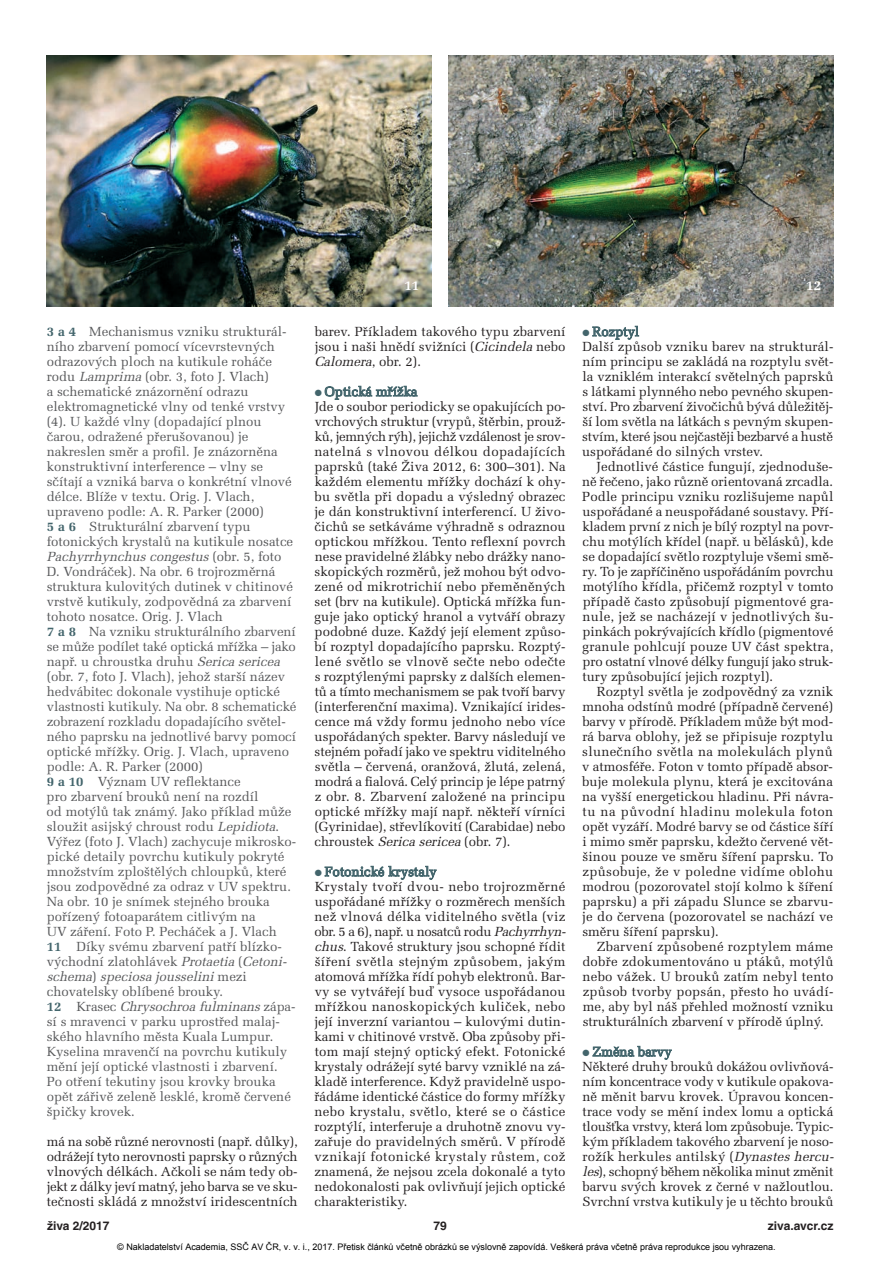
<style>
.page{position:relative;width:893px;height:1263px;background:#fff}
.page>*{position:absolute;margin:0;border:0;box-sizing:border-box;transform-origin:0 0}
.t1{font:700 13.5px "Melior CE";color:#fff}
.t2{font:13.2px/15px "Melior CE";color:#231f20;text-align:justify}
.t3{font:13.2px/15px "Melior CE";color:#57585a}
.t4{font:700 12px "Helvetica CE";color:#231f20}
.t5{font:9px "Arial";color:#000}
.s1{font-weight:700;color:#43656c}
.s2{font-style:italic}
.s3{color:#43656c}
</style>
<div class="page">
<svg style="left:325px;top:386px;width:93px;height:14px"></svg>
<svg style="left:325px;top:866px;width:112px;height:14px"></svg>
<svg style="left:592px;top:326px;width:47px;height:14px"></svg>
<svg style="left:592px;top:1046px;width:80px;height:14px"></svg>
<img style="left:449px;top:55px;width:384px;height:251px">
<img style="left:47px;top:55px;width:385px;height:251px">
<p class="t3" style="left:47px;top:326px;width:251px"><span class="s1">3 a 4</span> Mechanismus vzniku strukturál&shy;ního zbarvení pomocí vícevrstevných odrazových ploch na kutikule roháče rodu <span class="s2">Lamprima</span>(obr. 3, foto J. Vlach)<br>a schematické znázornění odrazu elektromagnetické vlny od tenké vrstvy (4). U každé vlny (dopadající plnou čarou, odražené přerušovanou) je nakreslen směr a profil. Je znázorněna konstruktivní interference – vlny se sčítají a vzniká barva o konkrétní vlnové délce. Blíže v textu. Orig. J. Vlach, upraveno podle: A. R. Parker (2000)<br><span class="s1">5 a 6</span> Strukturální zbarvení typu fotonických krystalů na kutikule nosatce <span class="s2">Pachyrrhynchus congestus</span> ( o b r. 5 , fo t o D. Vondráček). Na obr. 6 trojrozměrná struktura kulovitých dutinek v chitinové vrstvě kutikuly, zodpovědná za zbarvení tohoto nosatce. Orig. J. Vlach<br><span class="s1">7 a 8</span> Na vzniku strukturálního zbarvení se může podílet také optická mřížka – jako např. u chroustka druhu <span class="s2">Serica sericea </span>(obr. 7, foto J. Vlach), jehož starší název hedvábitec dokonale vystihuje optické vlastnosti kutikuly. Na obr. 8 schematické zobrazení rozkladu dopadajícího světel&shy;ného paprsku na jednotlivé barvy pomocí optické mřížky. Orig. J. Vlach, upraveno podle: A. R. Parker (2000)<br><span class="s1">9 a 10</span> Význam UV reflektance<br>pro zbarvení brouků není na rozdíl<br>od motýlů tak známý. Jako příklad může sloužit asijský chroust rodu <span class="s2">Lepidiota</span>.<br>Výřez (foto J. Vlach) zachycuje mikrosko&shy;pické detaily povrchu kutikuly pokryté množstvím zploštělých chloupků, které jsou zodpovědné za odraz v UV spektru.<br>Na obr. 10 je snímek stejného brouka pořízený fotoaparátem citlivým na<br>UV záření. Foto P. Pecháček a J. Vlach<br><span class="s1">11</span> Díky svému zbarvení patří blízko - východní zlatohlávek <span class="s2">Protaetia</span>(<span class="s2">Cetoni&shy;schema</span>) <span class="s2">speciosa jousselini</span> m e z i chovatelsky oblíbené brouky.<br><span class="s1">1 2</span> K r a s e c <span class="s2">Chrysochroa fulminans</span> z á p a - sí s mravenci v parku uprostřed malaj&shy;ského hlavního města Kuala Lumpur.<br>Kyselina mravenčí na povrchu kutikuly mění její optické vlastnosti i zbarvení.<br>Po otření tekutiny jsou krovky brouka opět zářivě zeleně lesklé, kromě červené špičky krovek.</p>
<p class="t2" style="left:47px;top:1136px;width:252px">má na sobě různé nerovnosti (např. důlky), odrážejí tyto nerovnosti paprsky o různých vlnových délkách. Ačkoli se nám tedy ob - jekt z dálky jeví matný, jeho barva se ve sku&shy;tečnosti skládá z množství iridescentních</p>
<p class="t1" style="left:404px;top:280px;width:17px">11</p>
<p class="t1" style="left:806px;top:280px;width:17px">12</p>
<p class="t2" style="left:315px;top:326px;width:252px">barev. Příkladem takového typu zbarvení jsou i naši hnědí svižníci (<span class="s2">Cicindela</span>nebo <span class="s2">Calomera</span>, o b r. 2 ) .</p>
<p class="t2" style="left:314px;top:386px;width:253px;text-align:left"><span class="s3">● Optická mřížka<br></span>Jde o soubor periodicky se opakujících po - vrchových struktur (vrypů, štěrbin, prouž&shy;ků, jemných rýh), jejichž vzdálenost je srov&shy;natelná s vlnovou délkou dopadajících paprsků (také Živa 2012, 6: 300–301). Na každém elementu mřížky dochází k ohy&shy;bu světla při dopadu a výsledný obrazec je dán konstruktivní interferencí. U živo&shy;čichů se setkáváme výhradně s odraznou optickou mřížkou. Tento reflexní povrch nese pravidelné žlábky nebo drážky nano&shy;skopických rozměrů, jež mohou být odvo&shy;zené od mikrotrichií nebo přeměněných set (brv na kutikule). Optická mřížka fun&shy;guje jako optický hranol a vytváří obrazy podobné duze. Každý její element způso&shy;bí rozptyl dopadajícího paprsku. Rozptý&shy;lené světlo se vlnově sečte nebo odečte s rozptýlenými paprsky z dalších elemen&shy;tů a tímto mechanismem se pak tvoří barvy (interferenční maxima). Vznikající irides&shy;cence má vždy formu jednoho nebo více uspořádaných spekter. Barvy následují ve stejném pořadí jako ve spektru viditelného světla – červená, oranžová, žlutá, zelená, modrá a fialová. Celý princip je lépe patrný z obr. 8. Zbarvení založené na principu optické mřížky mají např. někteří vírníci (Gyrinidae), střevlíkovití (Carabidae) nebo chroustek <span class="s2">Serica sericea</span>(obr. 7).</p>
<p class="t2" style="left:314px;top:866px;width:255px;text-align:left"><span class="s3">● Fotonické krystaly<br></span>Krystaly tvoří dvou- nebo trojrozměrné uspořádané mřížky o rozměrech menších než vlnová délka viditelného světla (viz obr. 5 a 6), např. u nosatců rodu <span class="s2">Pachyrrhyn - chus</span>. Takové struktury jsou schopné řídit šíření světla stejným způsobem, jakým atomová mřížka řídí pohyb elektronů. Bar&shy;vy se vytvářejí buď vysoce uspořádanou mřížkou nanoskopických kuliček, nebo její inverzní variantou – kulovými dutin&shy;kami v chitinové vrstvě. Oba způsoby při&shy;tom mají stejný optický efekt. Fotonické krystaly odrážejí syté barvy vzniklé na zá - kladě interference. Když pravidelně uspo&shy;řádáme identické částice do formy mřížky nebo krystalu, světlo, které se o částice rozptýlí, interferuje a druhotně znovu vy - zařuje do pravidelných směrů. V přírodě vznikají fotonické krystaly růstem, což znamená, že nejsou zcela dokonalé a tyto nedokonalosti pak ovlivňují jejich optické charakteristiky.</p>
<p class="t2" style="left:582px;top:326px;width:253px;text-align:left"><span class="s3">● Rozptyl<br></span>Další způsob vzniku barev na strukturál&shy;ním principu se zakládá na rozptylu svět&shy;la vzniklém interakcí světelných paprsků s látkami plynného nebo pevného skupen&shy;ství. Pro zbarvení živočichů bývá důležitěj - ší lom světla na látkách s pevným skupen - stvím, které jsou nejčastěji bezbarvé a hustě uspořádané do silných vrstev.</p>
<p class="t2" style="left:582px;top:461px;width:253px;text-indent:14px">Jednotlivé částice fungují, zjednoduše&shy;ně řečeno, jako různě orientovaná zrcadla.<br>Podle principu vzniku rozlišujeme napůl uspořádané a neuspořádané soustavy. Pří&shy;kladem první z nich je bílý rozptyl na povr&shy;chu motýlích křídel (např. u bělásků), kde se dopadající světlo rozptyluje všemi smě&shy;ry. To je zapříčiněno uspořádáním povrchu motýlího křídla, přičemž rozptyl v tomto případě často způsobují pigmentové gra&shy;nule, jež se nacházejí v jednotlivých šu - pinkách pokrývajících křídlo (pigmentové granule pohlcují pouze UV část spektra, pro ostatní vlnové délky fungují jako struk&shy;tury způsobující jejich rozptyl).</p>
<p class="t2" style="left:582px;top:686px;width:253px;text-indent:15px">Rozptyl světla je zodpovědný za vznik mnoha odstínů modré (případně červené) barvy v přírodě. Příkladem může být mod&shy;rá barva oblohy, jež se připisuje rozptylu slunečního světla na molekulách plynů v atmosféře. Foton v tomto případě absor&shy;buje molekula plynu, která je excitována na vyšší energetickou hladinu. Při návra&shy;tu na původní hladinu molekula foton opět vyzáří. Modré barvy se od částice šíří i mimo směr paprsku, kdežto červené vět&shy;šinou pouze ve směru šíření paprsku. To způsobuje, že v poledne vidíme oblohu modrou (pozorovatel stojí kolmo k šíření paprsku) a při západu Slunce se zbarvu&shy;je do červena (pozorovatel se nachází ve směru šíření paprsku).</p>
<p class="t2" style="left:582px;top:941px;width:253px;text-indent:14px">Zbarvení způsobené rozptylem máme dobře zdokumentováno u ptáků, motýlů nebo vážek. U brouků zatím nebyl tento způsob tvorby popsán, přesto ho uvádí&shy;me, aby byl náš přehled možností vzniku strukturálních zbarvení v přírodě úplný.</p>
<p class="t2" style="left:582px;top:1061px;width:255px;text-align:left">Některé druhy brouků dokážou ovlivňová - ním koncentrace vody v kutikule opakova - ně měnit barvu krovek. Úpravou koncen - trace vody se mění index lomu a optická tloušťka vrstvy, která lom způsobuje. Typic&shy;kým příkladem takového zbarvení je noso&shy;rožík herkules antilský (<span class="s2">Dynastes hercu&shy;les</span>), schopný během několika minut změnit barvu svých krovek z černé v nažloutlou.<br>Svrchní vrstva kutikuly je u těchto brouků</p>
<p class="t4" style="left:47px;top:1221px;width:64px">živa 2/2017</p>
<p class="t4" style="left:433px;top:1221px;width:15px">79</p>
<p class="t4" style="left:768px;top:1221px;width:67px">ziva.avcr.cz</p>
<p class="t5" style="left:117px;top:1241px;width:660px">© Nakladatelství Academia, SSČ AV ČR, v. v. i., 2017. Přetisk článků včetně obrázků se výslovně zapovídá. Veškerá práva včetně práva reprodukce jsou vyhrazena.</p>
</div>
